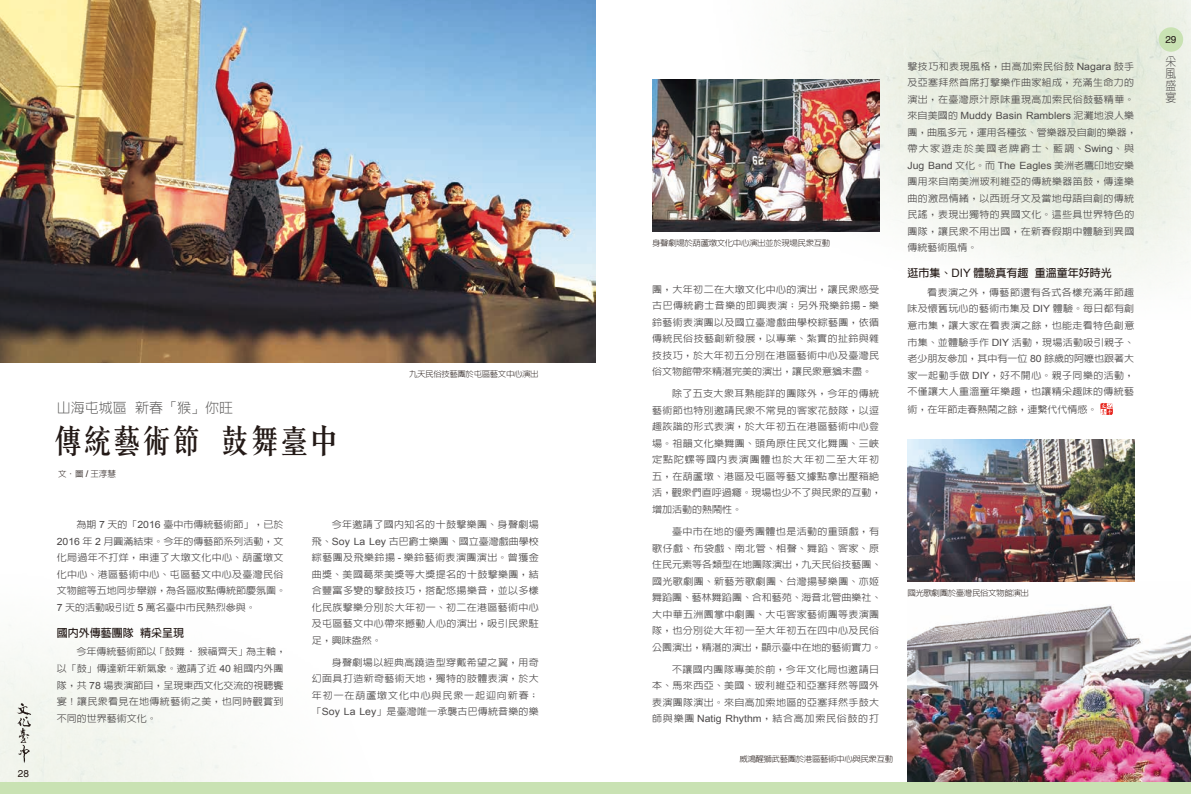
<style>
.page{position:relative;width:1191px;height:794px;background:#fff}
.page>*{position:absolute;margin:0;border:0;box-sizing:border-box;transform-origin:0 0}
.t1{font:500 32px "C Song 3 HK";letter-spacing:-.075em;color:#231916}
.t2{font:300 14px "AR Hei B5";color:#595857}
.t3{font:300 12px/12px "AR Hei B5";color:#4d4a4a;text-align:justify;scale:.9 1}
.t4{font:700 11px "AR Hei B5";color:#231916}
.t5{font:10px "Arial";color:#4d4a4a;scale:1.05 1}
.t6{font:10px "Helvetica";color:#231916}
.t7{font:500 9.5px/16.5px "AR Hei B5";letter-spacing:.035em;color:#4d4a4a;text-align:justify;scale:1.05 1}
.t8{font:500 9.5px/16.5px "AR Hei B5";color:#4d4a4a;scale:1.05 1}
.t9{font:300 8.5px "AR Hei B5";color:#231916}
.t10{font:300 8.1px "AR Hei B5";letter-spacing:-.05em;color:#231916;scale:1.05 1}
.s1{font-family:"Arial";font-weight:400;font-size:9.4px}
.s2{font-family:"Arial";font-weight:400;font-size:10px}
.s3{font-family:"AR Hei B5";font-weight:500;font-size:9.5px}
.s4{font-family:"Arial";font-weight:400;font-size:11.6px}
</style>
<div class="page">
<img style="left:784px;top:0;width:407px;height:242px">
<svg style="left:1100px;top:403px;width:13px;height:12px"></svg>
<img style="left:0;top:0;width:595px;height:363px">
<img style="left:652px;top:79px;width:227px;height:153px">
<img style="left:907px;top:605px;width:284px;height:178px">
<img style="left:907px;top:439px;width:227px;height:143px">
<div style="left:0;top:783px;width:1191px;height:11px;background:#c9e2b3"></div>
<div style="left:1158px;top:27px;width:25px;height:25px;background:#c9e2b3;border-radius:50%"></div>
<svg style="left:17px;top:703px;width:14px;height:60px"></svg>
<p class="t6" style="left:18px;top:768px;width:13px">28</p>
<h2 class="t2" style="left:57px;top:401px;width:178px">山海屯城區 新春「猴」你旺</h2>
<h1 class="t1" style="left:52px;top:416px;width:290px">傳統藝術節 鼓舞臺中</h1>
<p class="t9" style="left:58px;top:470px;width:59px">文．圖 <span class="s1">/</span> 王淳慧</p>
<p class="t10" style="left:409px;top:370px;width:125px">九天民俗技藝團於屯區藝文中心演出</p>
<p class="t8" style="left:57px;top:516px;width:220px;text-indent:20px">為期 <span class="s2">7</span> 天的「<span class="s2">2016</span> 臺中市傳統藝術節」，已於<br><span class="s2">2016</span> 年 <span class="s2">2</span> 月圓滿結束。今年的傳藝節系列活動，文化局過年不打烊，串連了大墩文化中心、葫蘆墩文化中心、港區藝術中心、屯區藝文中心及臺灣民俗文物館等五地同步舉辦，為各區妝點傳統節慶氛圍。<br><span class="s2">7</span> 天的活動吸引近 <span class="s2">5</span> 萬名臺中市民熱烈參與。</p>
<p class="t4" style="left:57px;top:627px;width:129px">國內外傳藝團隊 精采呈現</p>
<p class="t8" style="left:57px;top:643px;width:220px;text-indent:20px">今年傳統藝術節以「鼓舞 ‧ 猴福齊天」為主軸，以「鼓」傳達新年新氣象。邀請了近 <span class="s2">40</span> 組國內外團隊，共 <span class="s2">78</span> 場表演節目，呈現東西文化交流的視聽饗宴！讓民眾看見在地傳統藝術之美，也同時觀賞到不同的世界藝術文化。</p>
<p class="t7" style="left:312px;top:516px;width:218px;text-indent:20px">今年邀請了國內知名的十鼓擊樂團、身聲劇場飛、<span class="s2">Soy La Ley</span> 古巴爵士樂團、國立臺灣戲曲學校綜藝團及飛樂鈴揚 <span class="s2">-</span> 樂鈴藝術表演團演出。曾獲金曲獎、美國葛萊美獎等大獎提名的十鼓擊樂團，結合豐富多變的擊鼓技巧，搭配悠揚樂音，並以多樣化民族擊樂分別於大年初一、初二在港區藝術中心及屯區藝文中心帶來撼動人心的演出，吸引民眾駐足，興味盎然。</p>
<p class="t7" style="left:312px;top:654px;width:218px;text-indent:20px">身聲劇場以經典高蹺造型穿戴希望之翼，用奇幻面具打造新奇藝術天地，獨特的肢體表演，於大年初一在葫蘆墩文化中心與民眾一起迎向新春；「<span class="s2">Soy La Ley</span>」是臺灣唯一承襲古巴傳統音樂的樂</p>
<p class="t10" style="left:652px;top:239px;width:171px">身聲劇場於葫蘆墩文化中心演出並於現場民眾互動</p>
<p class="t7" style="left:652px;top:281px;width:218px">團，大年初二在大墩文化中心的演出，讓民眾感受古巴傳統爵士音樂的即興表演；另外飛樂鈴揚 <span class="s2">-</span> 樂鈴藝術表演團以及國立臺灣戲曲學校綜藝團，依循傳統民俗技藝創新發展，以專業、紮實的扯鈴與雜技技巧，於大年初五分別在港區藝術中心及臺灣民俗文物館帶來精湛完美的演出，讓民眾意猶未盡。</p>
<p class="t7" style="left:652px;top:385px;width:220px;text-align:left;text-indent:20px">除了五支大眾耳熟能詳的團隊外，今年的傳統藝術節也特別邀請民眾不常見的客家花鼓隊，以逗趣詼諧的形式表演，於大年初五在港區藝術中心登場。祖韻文化樂舞團、頭角原住民文化舞團、三峽定點陀螺等國內表演團體也於大年初二至大年初五，在葫蘆墩、港區及屯區等藝文據點拿出壓箱絕活，觀眾們直呼過癮。現場也少不了與民眾的互動，增加活動的熱鬧性。</p>
<p class="t7" style="left:652px;top:523px;width:220px;text-align:left;text-indent:20px">臺中市在地的優秀團體也是活動的重頭戲，有歌仔戲、布袋戲、南北管、相聲、舞蹈、客家、原住民元素等各類型在地團隊演出，九天民俗技藝團、國光歌劇團、新藝芳歌劇團、台灣揚琴樂團、亦姬舞蹈團、藝林舞蹈團、合和藝苑、海音北管曲樂社、大中華五洲園掌中劇團、大屯客家藝術團等表演團隊，也分別從大年初一至大年初五在四中心及民俗公園演出，精湛的演出，顯示臺中在地的藝術實力。</p>
<p class="t7" style="left:652px;top:661px;width:218px;text-indent:20px">不讓國內團隊專美於前，今年文化局也邀請日本、馬來西亞、美國、玻利維亞和亞塞拜然等國外表演團隊演出。來自高加索地區的亞塞拜然手鼓大師與樂團 <span class="s2">Natig Rhythm</span>，結合高加索民俗鼓的打</p>
<p class="t10" style="left:739px;top:755px;width:148px">威鴻醒獅武藝團於港區藝術中心與民眾互動</p>
<p class="t7" style="left:907px;top:58px;width:218px">擊技巧和表現風格，由高加索民俗鼓 <span class="s2">Nagara</span> 鼓手及亞塞拜然首席打擊樂作曲家組成，充滿生命力的演出，在臺灣原汁原味重現高加索民俗鼓藝精華。</p>
<p class="t5" style="left:907px;top:109px;width:217px"><span class="s3">來自美國的</span> Muddy Basin Ramblers <span class="s3">泥灘地浪人樂</span></p>
<p class="t8" style="left:907px;top:124px;width:220px">團，曲風多元，運用各種弦、管樂器及自創的樂器，帶大家遊走於美國老牌爵士、藍調、<span class="s2">Swing</span>、與</p>
<p class="t5" style="left:907px;top:158px;width:217px">Jug Band <span class="s3">文化。而</span> The Eagles <span class="s3">美洲老鷹印地安樂</span></p>
<p class="t7" style="left:907px;top:173px;width:218px">團用來自南美洲玻利維亞的傳統樂器笛鼓，傳達樂曲的激昂情緒，以西班牙文及當地母語自創的傳統民謠，表現出獨特的異國文化。這些具世界特色的團隊，讓民眾不用出國，在新春假期中體驗到異國傳統藝術風情。</p>
<p class="t4" style="left:907px;top:267px;width:206px">逛市集、<span class="s4">DIY</span> 體驗真有趣 重溫童年好時光</p>
<p class="t7" style="left:907px;top:284px;width:218px;text-indent:20px">看表演之外，傳藝節還有各式各樣充滿年節趣味及懷舊玩心的藝術市集及 <span class="s2">DIY</span> 體驗。每日都有創意市集，讓大家在看表演之餘，也能走看特色創意市集、並體驗手作 <span class="s2">DIY</span> 活動，現場活動吸引親子、老少朋友參加，其中有一位 <span class="s2">80</span> 餘歲的阿嬤也跟著大家一起動手做 <span class="s2">DIY</span>，好不開心。親子同樂的活動，不僅讓大人重溫童年樂趣，也讓精采趣味的傳統藝</p>
<p class="t8" style="left:907px;top:401px;width:182px">術，在年節走春熱鬧之餘，連繫代代情感。</p>
<p class="t10" style="left:907px;top:589px;width:117px">國光歌劇團於臺灣民俗文物館演出</p>
<p class="t6" style="left:1165px;top:33px;width:13px">29</p>
<p class="t3" style="left:1165px;top:55px;width:13px">采風盛宴</p>
</div>
